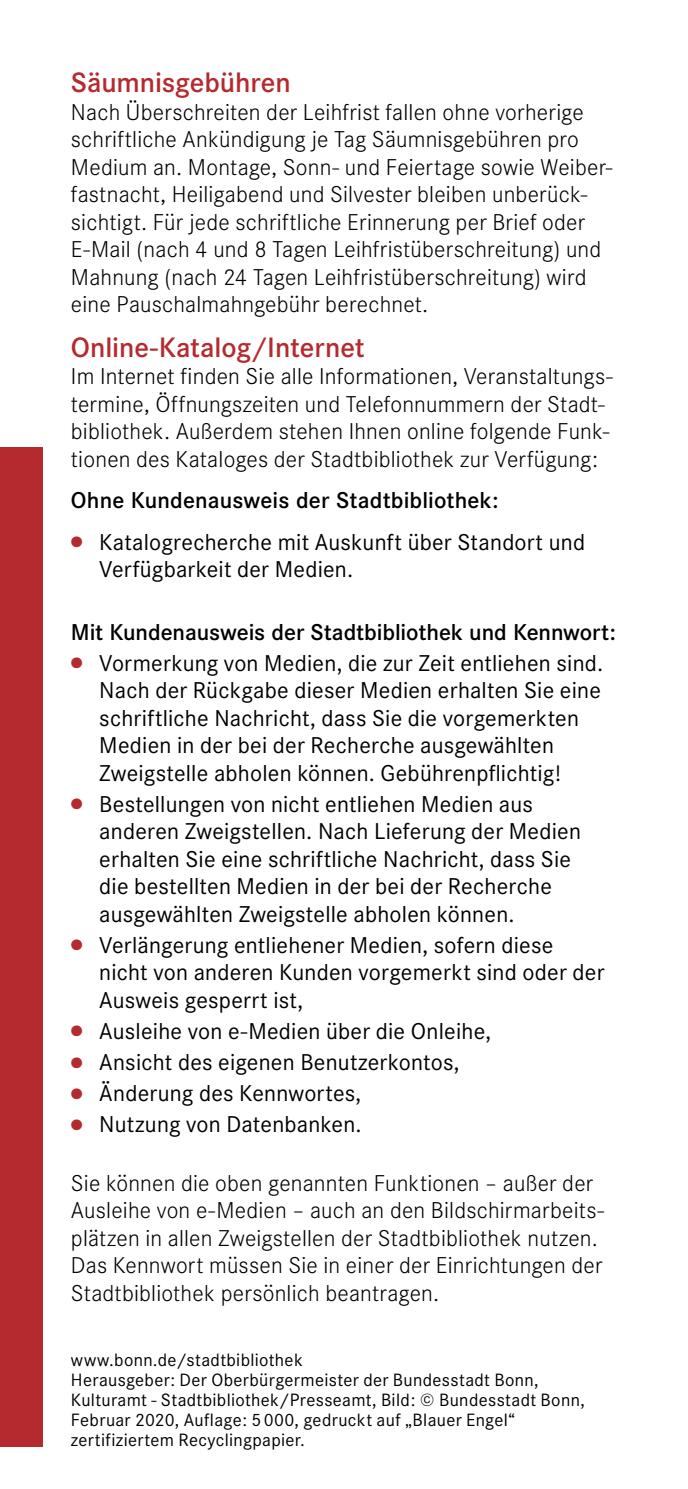
<style>
.page{position:relative;width:688px;height:1489px;background:#fff}
.page>*{position:absolute;margin:0;border:0;box-sizing:border-box;transform-origin:0 0}
.t1{font:500 27.5px "Corporate SBQ";letter-spacing:-.005em;color:#b42a2f}
.t2{font:300 22.5px/27.5px "Corporate SBQ";letter-spacing:.01em;color:#000}
.t3{font:22.5px/27.5px "Corporate SBQ";letter-spacing:.01em;color:#000}
.t4{font:500 22.5px "Corporate SBQ";color:#000}
.t5{font:17.5px/20px "Corporate SBQ";letter-spacing:.02em;color:#000}
.s1{color:#b42a2f}
</style>
<div class="page">
<div style="left:0;top:446px;width:43px;height:1000px;background:#b42a2f"></div>
<p class="t1" style="left:71px;top:66px;width:221px">Säumnisgebühren</p>
<p class="t2" style="left:71px;top:98px;width:543px">Nach Überschreiten der Leihfrist fallen ohne vorherige schriftliche Ankündigung je Tag Säumnisgebühren pro Medium an. Montage, Sonn- und Feiertage sowie Weiber&shy;fastnacht, Heiligabend und Silvester bleiben unberück&shy;sichtigt. Für jede schriftliche Erinnerung per Brief oder E-Mail (nach 4 und 8 Tagen Leihfristüberschreitung) und Mahnung (nach 24 Tagen Leihfristüberschreitung) wird eine Pauschalmahngebühr berechnet.</p>
<p class="t1" style="left:71px;top:330px;width:295px">Online-Katalog/Internet</p>
<p class="t2" style="left:71px;top:362px;width:543px">Im Internet finden Sie alle Informationen, Veranstaltungs&shy;termine, Öffnungszeiten und Telefonnummern der Stadt&shy;bibliothek. Außerdem stehen Ihnen online folgende Funk&shy;tionen des Kataloges der Stadtbibliothek zur Verfügung:</p>
<p class="t4" style="left:71px;top:487px;width:429px">Ohne Kundenausweis der Stadtbibliothek:</p>
<p class="t3" style="left:99px;top:528px;width:487px;text-indent:-28px"><span class="s1">●</span> Katalogrecherche mit Auskunft über Standort und<br>Verfügbarkeit der Medien.</p>
<p class="t4" style="left:71px;top:618px;width:546px">Mit Kundenausweis der Stadtbibliothek und Kennwort:</p>
<p class="t3" style="left:99px;top:649px;width:505px;text-indent:-28px"><span class="s1">●</span> Vormerkung von Medien, die zur Zeit entliehen sind.<br>Nach der Rückgabe dieser Medien erhalten Sie eine schriftliche Nachricht, dass Sie die vorgemerkten Medien in der bei der Recherche ausgewählten Zweigstelle abholen können. Gebührenpflichtig!</p>
<p class="t3" style="left:99px;top:790px;width:483px;text-indent:-28px"><span class="s1">●</span> Bestellungen von nicht entliehen Medien aus anderen Zweigstellen. Nach Lieferung der Medien erhalten Sie eine schriftliche Nachricht, dass Sie die bestellten Medien in der bei der Recherche ausgewählten Zweigstelle abholen können.</p>
<p class="t3" style="left:99px;top:931px;width:506px;text-indent:-28px"><span class="s1">●</span> Verlängerung entliehener Medien, sofern diese nicht von anderen Kunden vorgemerkt sind oder der<br>Ausweis gesperrt ist,</p>
<p class="t3" style="left:71px;top:1017px;width:421px"><span class="s1">●</span> Ausleihe von e-Medien über die Onleihe,</p>
<p class="t3" style="left:71px;top:1048px;width:390px"><span class="s1">●</span> Ansicht des eigenen Benutzerkontos,</p>
<p class="t3" style="left:71px;top:1079px;width:292px"><span class="s1">●</span> Änderung des Kennwortes,</p>
<p class="t3" style="left:71px;top:1110px;width:292px"><span class="s1">●</span> Nutzung von Datenbanken.</p>
<p class="t2" style="left:71px;top:1169px;width:534px">Sie können die oben genannten Funktionen – außer der Ausleihe von e-Medien – auch an den Bildschirmarbeits&shy;plätzen in allen Zweigstellen der Stadtbibliothek nutzen.<br>Das Kennwort müssen Sie in einer der Einrichtungen der Stadtbibliothek persönlich beantragen.</p>
<p class="t5" style="left:71px;top:1349px;width:515px">www.bonn.de/stadtbibliothek<br>Herausgeber: Der Oberbürgermeister der Bundesstadt Bonn, Kulturamt - Stadtbibliothek/Presseamt, Bild: © Bundesstadt Bonn, Februar 2020, Auflage: 5000, gedruckt auf „Blauer Engel“ zertifiziertem Recyclingpapier.</p>
</div>
